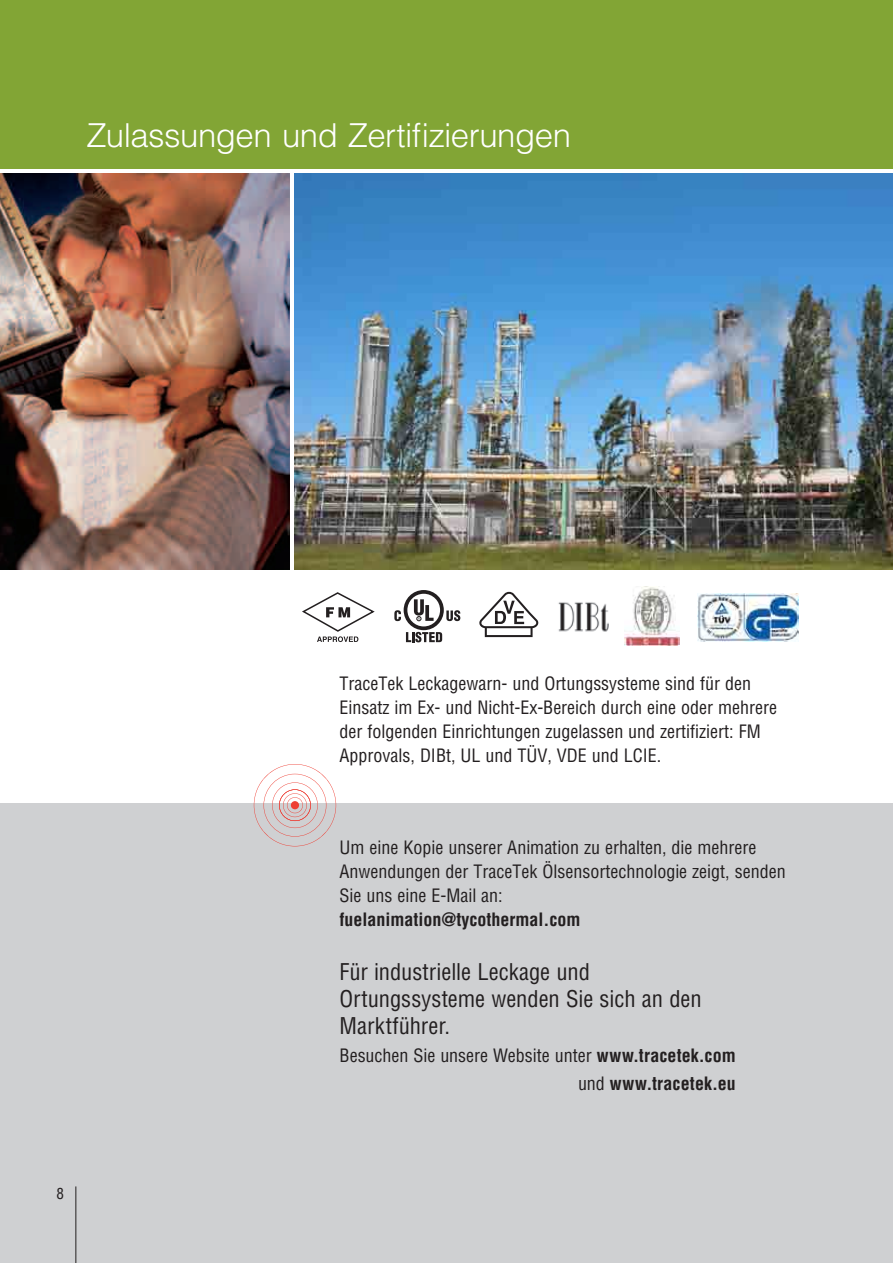
<style>
.page{position:relative;width:893px;height:1263px;background:#fff}
.page>*{position:absolute;margin:0;border:0;box-sizing:border-box;transform-origin:0 0}
.t1{font:300 33px "Helvetica LT Std";letter-spacing:-.015em;color:#fff}
.t2{font:condensed 22.5px/27px "Helvetica LT Std";color:#231f20}
.t3{font:condensed 18px/24px "Helvetica LT Std";color:#231f20}
.t4{font:700 condensed 18px "Helvetica LT Std";color:#231f20}
.t5{font:condensed 15px "Helvetica LT Std";color:#231f20}
.s1{font-weight:700}
.s2{font-weight:400}
</style>
<div class="page">
<div style="left:0;top:803px;width:893px;height:460px;background:#cfd0d2"></div>
<hr style="left:75px;top:1186px;width:1px;height:77px;background:#231f20">
<div style="left:0;top:0;width:893px;height:169px;background:#82a535"></div>
<svg style="left:302px;top:592px;width:73px;height:50px"></svg>
<svg style="left:394px;top:590px;width:66px;height:52px"></svg>
<svg style="left:480px;top:592px;width:59px;height:45px"></svg>
<img style="left:558px;top:602px;width:51px;height:30px">
<img style="left:625px;top:587px;width:55px;height:59px">
<img style="left:697px;top:594px;width:101px;height:48px">
<img style="left:0;top:174px;width:289px;height:395px">
<img style="left:295px;top:174px;width:598px;height:395px">
<svg style="left:254px;top:764px;width:82px;height:82px"></svg>
<p class="t1" style="left:86px;top:115px;width:486px">Zulassungen und Zertifizierungen</p>
<p class="t5" style="left:56px;top:1184px;width:9px">8</p>
<p class="t3" style="left:340px;top:672px;width:439px">TraceTek Leckagewarn- und Ortungssysteme sind für den Einsatz im Ex- und Nicht-Ex-Bereich durch eine oder mehrere der folgenden Einrichtungen zugelassen und zertifiziert: FM Approvals, DIBt, UL und TÜV, VDE und LCIE.</p>
<p class="t3" style="left:340px;top:836px;width:448px">Um eine Kopie unserer Animation zu erhalten, die mehrere<br>Anwendungen der TraceTek Ölsensortechnologie zeigt, senden<br>Sie uns eine E-Mail an:</p>
<h4 class="t4" style="left:340px;top:908px;width:243px">fuelanimation@tycothermal.com</h4>
<h3 class="t2" style="left:340px;top:958px;width:364px">Für industrielle Leckage und<br>Ortungssysteme wenden Sie sich an den<br>Marktführer.</h3>
<h3 class="t3" style="left:340px;top:1043px;width:398px">Besuchen Sie unsere Website unter <span class="s1">www.tracetek.com</span></h3>
<h4 class="t4" style="left:578px;top:1072px;width:159px"><span class="s2">und</span> www.tracetek.eu</h4>
</div>
